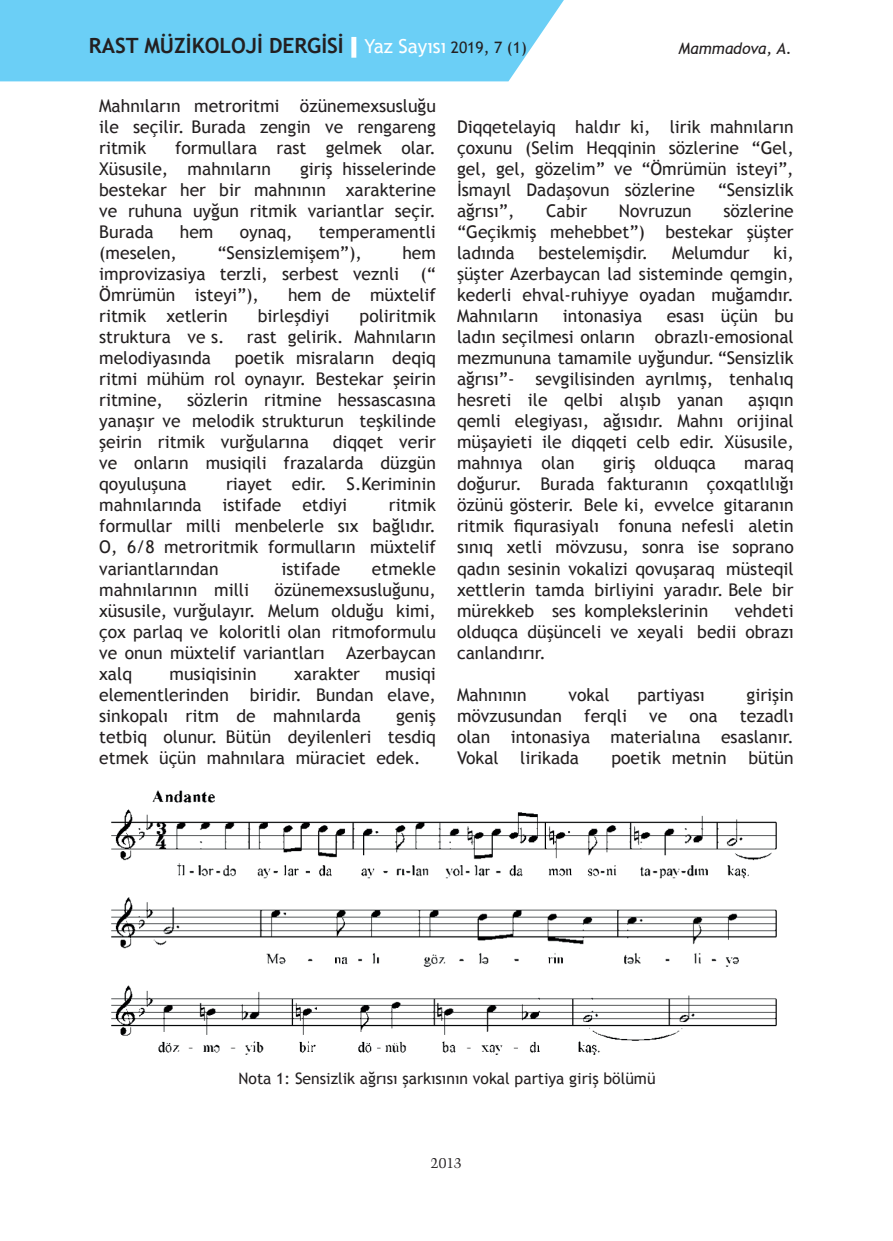
<style>
.page{position:relative;width:893px;height:1241px;background:#fff}
.page>*{position:absolute;margin:0;border:0;box-sizing:border-box;transform-origin:0 0}
.t1{font:700 21px "Trebuchet MS";color:#231f20}
.t2{font:17.5px/21px "Trebuchet MS";color:#231f20;text-align:justify}
.t3{font:15.75px "Trebuchet MS";color:#231f20}
.t4{font:italic 15.75px "Trebuchet MS";color:#231f20}
.t5{font:14px "Trump Mediaeval";color:#231f20}
.s1{font-weight:400;color:#fff}
.s2{font-weight:400;font-size:19.25px;color:#fff}
.s3{font-weight:400;font-size:15.75px}
</style>
<div class="page">
<div style="left:0;top:0;width:564px;height:81px;background:#6bcff6"></div>
<div style="left:351px;top:37px;width:5px;height:21px;border:4px solid #fff"></div>
<img style="left:111px;top:790px;width:666px;height:265px">
<p class="t1" style="left:89px;top:32px;width:439px">RAST MÜZIKOLOJI DERGISI <span class="s1">|</span> <span class="s2">Yaz Sayısı</span> <span class="s3">2019, 7 (1)</span></p>
<p class="t4" style="left:679px;top:38px;width:115px">Mammadova, A.</p>
<p class="t2" style="left:99px;top:95px;width:338px">Mahnıların metroritmi özünemexsusluğu ile seçilir. Burada zengin ve rengareng ritmik</p>
<p class="t2" style="left:99px;top:137px;width:338px;text-indent:76px">formullara rast gelmek olar.<br>Xüsusile, mahnıların</p>
<p class="t2" style="left:99px;top:158px;width:338px;text-indent:201px">giriş hisselerinde bestekar her bir mahnının xarakterine ve ruhuna uyğun ritmik variantlar seçir.<br>Burada</p>
<p class="t2" style="left:180px;top:221px;width:35px">hem</p>
<p class="t2" style="left:240px;top:221px;width:54px">oynaq,</p>
<p class="t2" style="left:319px;top:221px;width:118px">temperamentli</p>
<p class="t2" style="left:99px;top:242px;width:338px;text-indent:303px">hem improvizasiya terzli, serbest veznli (“ Ömrümün isteyi”),</p>
<p class="t2" style="left:99px;top:242px;width:79px">(meselen,</p>
<p class="t2" style="left:217px;top:242px;width:146px">“Sensizlemişem”),</p>
<p class="t2" style="left:288px;top:284px;width:149px">hem de müxtelif</p>
<p class="t2" style="left:99px;top:305px;width:130px">ritmik xetlerin</p>
<p class="t2" style="left:258px;top:305px;width:73px">birleşdiyi</p>
<p class="t2" style="left:360px;top:305px;width:78px">poliritmik</p>
<p class="t2" style="left:99px;top:326px;width:127px">struktura ve s.</p>
<p class="t2" style="left:247px;top:326px;width:191px">rast gelirik. Mahnıların</p>
<p class="t2" style="left:99px;top:347px;width:113px">melodiyasında</p>
<p class="t2" style="left:99px;top:347px;width:338px;text-indent:136px">poetik misraların deqiq ritmi mühüm rol oynayır. Bestekar şeirin ritmine,</p>
<p class="t2" style="left:99px;top:389px;width:338px;text-indent:88px">sözlerin ritmine hessascasına yanaşır ve melodik strukturun teşkilinde şeirin ritmik vurğularına</p>
<p class="t2" style="left:99px;top:431px;width:338px;text-indent:234px">diqqet verir ve onların musiqili frazalarda düzgün qoyuluşuna</p>
<p class="t2" style="left:99px;top:473px;width:338px;text-indent:127px">riayet edir. S.Keriminin mahnılarında istifade etdiyi</p>
<p class="t2" style="left:99px;top:494px;width:338px;text-indent:290px">ritmik formullar milli menbelerle sıx bağlıdır.<br>O, 6/8 metroritmik formulların müxtelif variantlarından</p>
<p class="t2" style="left:281px;top:557px;width:60px">istifade</p>
<p class="t2" style="left:372px;top:557px;width:66px">etmekle</p>
<p class="t2" style="left:99px;top:578px;width:338px;text-indent:175px">özünemexsusluğunu, xüsusile, vurğulayır. Melum olduğu kimi, çox parlaq ve koloritli olan ritmoformulu ve onun müxtelif variantları Azerbaycan xalq</p>
<p class="t2" style="left:99px;top:578px;width:151px">mahnılarının milli</p>
<p class="t2" style="left:170px;top:662px;width:89px">musiqisinin</p>
<p class="t2" style="left:294px;top:662px;width:68px">xarakter</p>
<p class="t2" style="left:99px;top:662px;width:338px;text-indent:286px">musiqi elementlerinden biridir. Bundan elave, sinkopalı ritm de mahnılarda</p>
<p class="t2" style="left:99px;top:704px;width:338px;text-indent:297px">geniş tetbiq olunur. Bütün deyilenleri tesdiq etmek üçün mahnılara müraciet edek.</p>
<p class="t2" style="left:457px;top:116px;width:338px">Diqqetelayiq haldır ki, lirik mahnıların çoxunu (Selim Heqqinin sözlerine “Gel, gel, gel, gözelim” ve “Ömrümün isteyi”, İsmayıl Dadaşovun sözlerine</p>
<p class="t2" style="left:718px;top:179px;width:78px">“Sensizlik</p>
<p class="t2" style="left:457px;top:200px;width:59px">ağrısı”,</p>
<p class="t2" style="left:546px;top:200px;width:43px">Cabir</p>
<p class="t2" style="left:619px;top:200px;width:74px">Novruzun</p>
<p class="t2" style="left:457px;top:200px;width:338px;text-indent:266px">sözlerine “Geçikmiş mehebbet”) bestekar şüşter ladında</p>
<p class="t2" style="left:457px;top:242px;width:338px;text-indent:317px">ki, şüşter Azerbaycan lad sisteminde qemgin, kederli ehval-ruhiyye oyadan muğamdır.<br>Mahnıların</p>
<p class="t2" style="left:538px;top:242px;width:111px">bestelemişdir.</p>
<p class="t2" style="left:672px;top:242px;width:79px">Melumdur</p>
<p class="t2" style="left:457px;top:305px;width:338px;text-indent:210px">esası üçün bu ladın seçilmesi onların obrazlı-emosional mezmununa tamamile uyğundur. “Sensizlik ağrısı”- sevgilisinden ayrılmış, tenhalıq hesreti ile qelbi alışıb yanan</p>
<p class="t2" style="left:563px;top:305px;width:81px">intonasiya</p>
<p class="t2" style="left:457px;top:389px;width:338px;text-indent:291px">aşıqın qemli elegiyası, ağısıdır. Mahnı orijinal müşayieti ile diqqeti celb edir. Xüsusile, mahnıya olan</p>
<p class="t2" style="left:603px;top:452px;width:114px">giriş olduqca</p>
<p class="t2" style="left:457px;top:452px;width:338px;text-indent:287px">maraq doğurur. Burada fakturanın çoxqatlılığı özünü gösterir. Bele ki, evvelce gitaranın ritmik fiqurasiyalı fonuna nefesli aletin sınıq xetli mövzusu, sonra ise soprano qadın sesinin vokalizi qovuşaraq müsteqil xettlerin tamda birliyini yaradır. Bele bir mürekkeb ses komplekslerinin</p>
<p class="t2" style="left:457px;top:599px;width:338px;text-indent:278px">vehdeti olduqca düşünceli ve xeyali bedii obrazı canlandırır.</p>
<p class="t2" style="left:457px;top:683px;width:71px">Mahnının</p>
<p class="t2" style="left:568px;top:683px;width:43px">vokal</p>
<p class="t2" style="left:637px;top:683px;width:69px">partiyası</p>
<p class="t2" style="left:747px;top:683px;width:49px">girişin</p>
<p class="t2" style="left:457px;top:704px;width:107px">mövzusundan</p>
<p class="t2" style="left:584px;top:704px;width:44px">ferqli</p>
<p class="t2" style="left:649px;top:704px;width:20px">ve</p>
<p class="t2" style="left:689px;top:704px;width:30px">ona</p>
<p class="t2" style="left:457px;top:704px;width:338px;text-indent:283px">tezadlı olan intonasiya materialına esaslanır.<br>Vokal lirikada</p>
<p class="t2" style="left:611px;top:746px;width:184px">poetik metnin bütün</p>
<p class="t3" style="left:238px;top:1068px;width:419px">Nota 1: Sensizlik ağrısı şarkısının vokal partiya giriş bölümü</p>
<p class="t5" style="left:431px;top:1154px;width:33px">2013</p>
</div>
